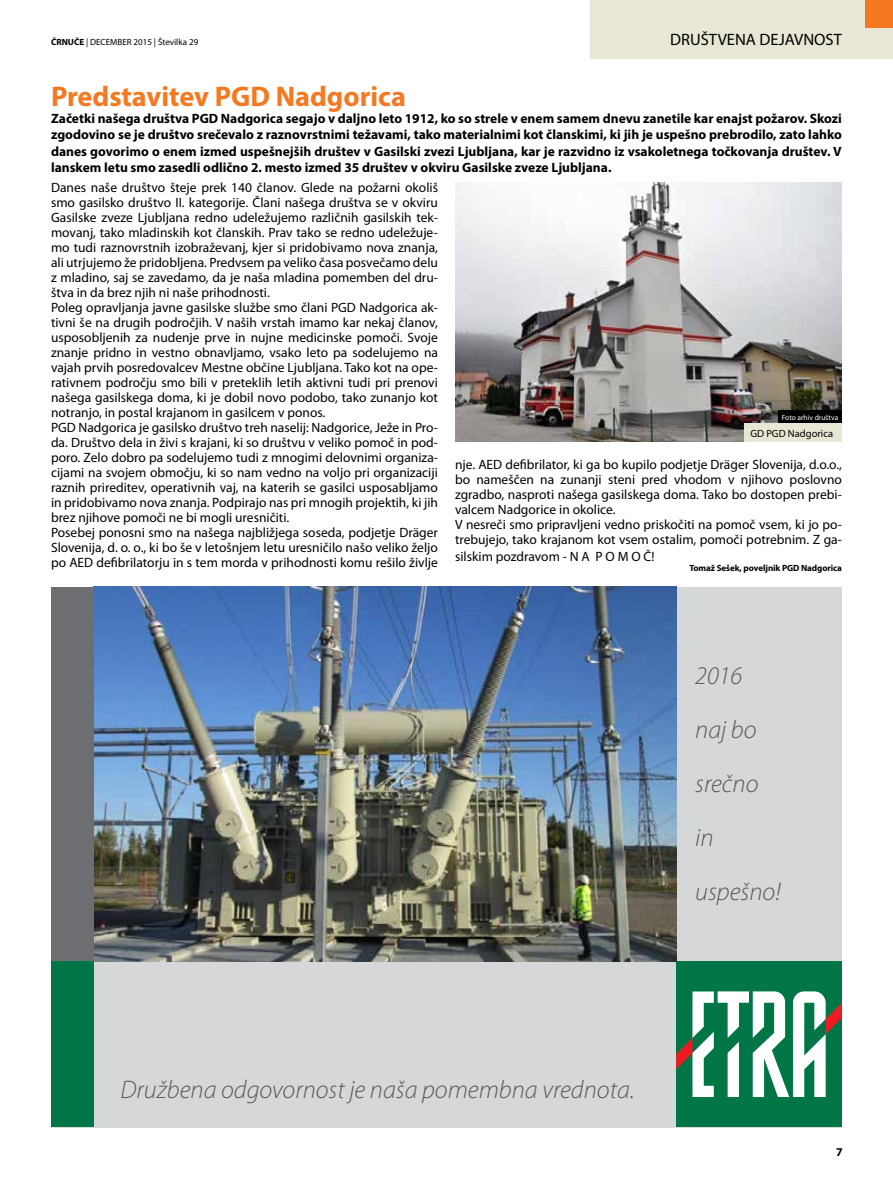
<style>
.page{position:relative;width:893px;height:1191px;background:#fff}
.page>*{position:absolute;margin:0;border:0;box-sizing:border-box;transform-origin:0 0}
.t1{font:700 28.5px "Myriad Pro";color:#f47920}
.t2{font:italic 300 25.5px/54px "Myriad Pro";color:#58595b}
.t3{font:16.5px "Myriad Pro";color:#000}
.t4{font:13.5px/15px "Myriad Pro";color:#000}
.t5{font:700 13.5px/16.5px "Myriad Pro";color:#000;text-align:justify}
.t6{font:700 12px "Myriad Pro";color:#000}
.t7{font:10.5px "Myriad Pro";color:#000}
.t8{font:700 9px "Myriad Pro";letter-spacing:-.01em;color:#000}
.t9{font:9px "Myriad Pro";color:#000}
.t10{font:7.5px "Myriad Pro";color:#fff}
.s1{font-weight:700}
</style>
<div class="page">
<div style="left:51px;top:587px;width:791px;height:540px;background:#d5d7d8"></div>
<img style="left:455px;top:183px;width:387px;height:258px">
<div style="left:778px;top:410px;width:64px;height:13px;background:#000"></div>
<div style="left:744px;top:423px;width:98px;height:19px;background:#e8e6d4"></div>
<img style="left:94px;top:587px;width:582px;height:374px">
<div style="left:51px;top:587px;width:43px;height:374px;background:#6d6e71"></div>
<div style="left:51px;top:961px;width:43px;height:166px;background:#007647"></div>
<div style="left:676px;top:961px;width:166px;height:166px;background:#007646"></div>
<svg style="left:676px;top:991px;width:166px;height:106px"></svg>
<div style="left:590px;top:0;width:303px;height:59px;background:#e8e6d4"></div>
<div style="left:865px;top:0;width:28px;height:28px;background:#f47920"></div>
<p class="t3" style="left:670px;top:31px;width:173px">DRUŠTVENA DEJAVNOST</p>
<p class="t9" style="left:51px;top:37px;width:149px"><span class="s1">ČRNUČE</span> | DECEMBER 2015 | Številka 29</p>
<p class="t3" style="left:711px;top:31px;width:133px">AKTUALNE NOVICE</p>
<h1 class="t1" style="left:51px;top:78px;width:356px">Predstavitev PGD Nadgorica</h1>
<p class="t5" style="left:51px;top:110px;width:792px">Začetki našega društva PGD Nadgorica segajo v daljno leto 1912, ko so strele v enem samem dnevu zanetile kar enajst požarov. Skozi zgodovino se je društvo srečevalo z raznovrstnimi težavami, tako materialnimi kot članskimi, ki jih je uspešno prebrodilo, zato lahko danes govorimo o enem izmed uspešnejših društev v Gasilski zvezi Ljubljana, kar je razvidno iz vsakoletnega točkovanja društev. V lanskem letu smo zasedli odlično 2. mesto izmed 35 društev v okviru Gasilske zveze Ljubljana.</p>
<p class="t4" style="left:51px;top:180px;width:388px">Danes naše društvo šteje prek 140 članov. Glede na požarni okoliš smo gasilsko društvo II. kategorije. Člani našega društva se v okviru Gasilske zveze Ljubljana redno udeležujemo različnih gasilskih tek&shy;movanj, tako mladinskih kot članskih. Prav tako se redno udeležuje&shy;mo tudi raznovrstnih izobraževanj, kjer si pridobivamo nova znanja, ali utrjujemo že pridobljena. Predvsem pa veliko časa posvečamo delu z mladino, saj se zavedamo, da je naša mladina pomemben del dru&shy;štva in da brez njih ni naše prihodnosti.<br>Poleg opravljanja javne gasilske službe smo člani PGD Nadgorica ak&shy;tivni še na drugih področjih. V naših vrstah imamo kar nekaj članov, usposobljenih za nudenje prve in nujne medicinske pomoči. Svoje znanje pridno in vestno obnavljamo, vsako leto pa sodelujemo na vajah prvih posredovalcev Mestne občine Ljubljana. Tako kot na ope&shy;rativnem področju smo bili v preteklih letih aktivni tudi pri prenovi našega gasilskega doma, ki je dobil novo podobo, tako zunanjo kot notranjo, in postal krajanom in gasilcem v ponos.<br>PGD Nadgorica je gasilsko društvo treh naselij: Nadgorice, Ježe in Pro&shy;da. Društvo dela in živi s krajani, ki so društvu v veliko pomoč in pod&shy;poro. Zelo dobro pa sodelujemo tudi z mnogimi delovnimi organiza&shy;cijami na svojem območju, ki so nam vedno na voljo pri organizaciji raznih prireditev, operativnih vaj, na katerih se gasilci usposabljamo in pridobivamo nova znanja. Podpirajo nas pri mnogih projektih, ki jih brez njihove pomoči ne bi mogli uresničiti.<br>Posebej ponosni smo na našega najbližjega soseda, podjetje Dräger Slovenija, d. o. o., ki bo še v letošnjem letu uresničilo našo veliko željo po AED defibrilatorju in s tem morda v prihodnosti komu rešilo življe</p>
<p class="t10" style="left:782px;top:413px;width:58px">Foto arhiv društva</p>
<p class="t7" style="left:750px;top:427px;width:84px">GD PGD Nadgorica</p>
<p class="t4" style="left:455px;top:457px;width:388px">nje. AED defibrilator, ki ga bo kupilo podjetje Dräger Slovenija, d.o.o., bo nameščen na zunanji steni pred vhodom v njihovo poslovno zgradbo, nasproti našega gasilskega doma. Tako bo dostopen prebi&shy;valcem Nadgorice in okolice.<br>V nesreči smo pripravljeni vedno priskočiti na pomoč vsem, ki jo po&shy;trebujejo, tako krajanom kot vsem ostalim, pomoči potrebnim. Z ga-</p>
<p class="t4" style="left:455px;top:549px;width:201px">silskim pozdravom - N A P O M O Č!</p>
<p class="t8" style="left:689px;top:562px;width:154px">Tomaž Sešek, poveljnik PGD Nadgorica</p>
<h2 class="t2" style="left:695px;top:648px;width:87px">2016<br>naj bo srečno in uspešno!</h2>
<h2 class="t2" style="left:120px;top:1062px;width:516px">Družbena odgovornost je naša pomembna vrednota.</h2>
<p class="t6" style="left:836px;top:1143px;width:8px">7</p>
</div>
